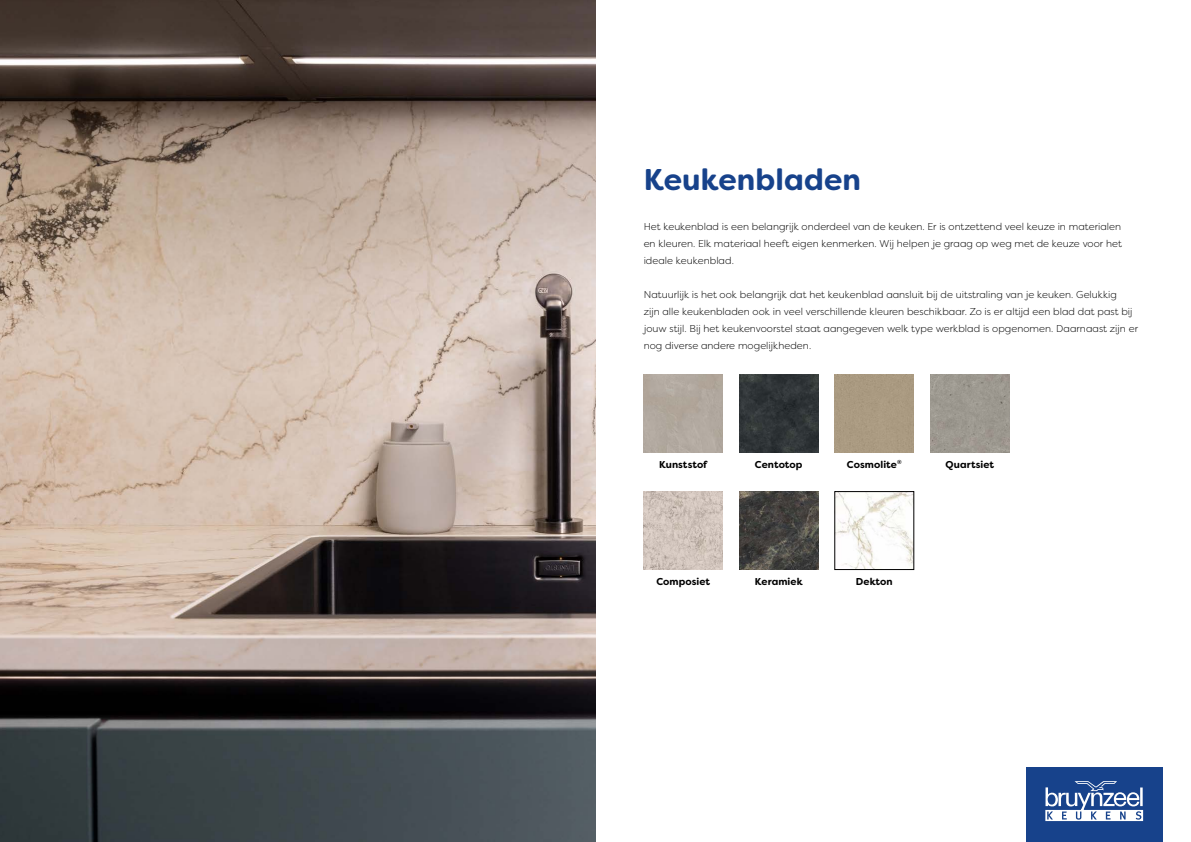
<style>
.page{position:relative;width:1191px;height:842px;background:#fff}
.page>*{position:absolute;margin:0;border:0;box-sizing:border-box;transform-origin:0 0}
.t1{font:700 30px "Filson Soft";letter-spacing:.005em;color:#17428b}
.t2{font:300 10px/17px "Filson Soft";color:#000;text-align:justify}
.t3{font:700 10px "Filson Soft";letter-spacing:.005em;color:#000}
</style>
<div class="page">
<img style="left:0;top:0;width:595px;height:842px">
<img style="left:930px;top:374px;width:79px;height:78px">
<img style="left:643px;top:491px;width:79px;height:78px">
<img style="left:739px;top:491px;width:79px;height:78px">
<img style="left:836px;top:493px;width:76px;height:75px">
<div style="left:834px;top:491px;width:80px;height:79px;border:1px solid #000"></div>
<img style="left:739px;top:374px;width:79px;height:78px">
<div style="left:834px;top:374px;width:79px;height:78px;background:#aa9a81"></div>
<div style="left:1025px;top:768px;width:137px;height:74px;background:#17428b"></div>
<svg style="left:1045px;top:781px;width:98px;height:40px"></svg>
<h1 class="t1" style="left:643px;top:161px;width:219px">Keukenbladen</h1>
<p class="t2" style="left:643px;top:218px;width:479px">Het keukenblad is een belangrijk onderdeel van de keuken. Er is ontzettend veel keuze in materialen en kleuren. Elk materiaal heeft eigen kenmerken. Wij helpen je graag op weg met de keuze voor het ideale keukenblad.</p>
<p class="t2" style="left:643px;top:286px;width:496px;text-align:left">Natuurlijk is het ook belangrijk dat het keukenblad aansluit bij de uitstraling van je keuken. Gelukkig<br>zijn alle keukenbladen ook in veel verschillende kleuren beschikbaar. Zo is er altijd een blad dat past bij jouw stijl. Bij het keukenvoorstel staat aangegeven welk type werkblad is opgenomen. Daarnaast zijn er nog diverse andere mogelijkheden.</p>
<p class="t3" style="left:755px;top:458px;width:49px">Centotop</p>
<p class="t3" style="left:847px;top:458px;width:56px">Cosmolite<sup>®</sup></p>
<p class="t3" style="left:659px;top:458px;width:50px">Kunststof</p>
<p class="t3" style="left:945px;top:458px;width:50px">Quartsiet</p>
<p class="t3" style="left:656px;top:575px;width:55px">Composiet</p>
<p class="t3" style="left:755px;top:575px;width:49px">Keramiek</p>
<p class="t3" style="left:856px;top:575px;width:38px">Dekton</p>
</div>
